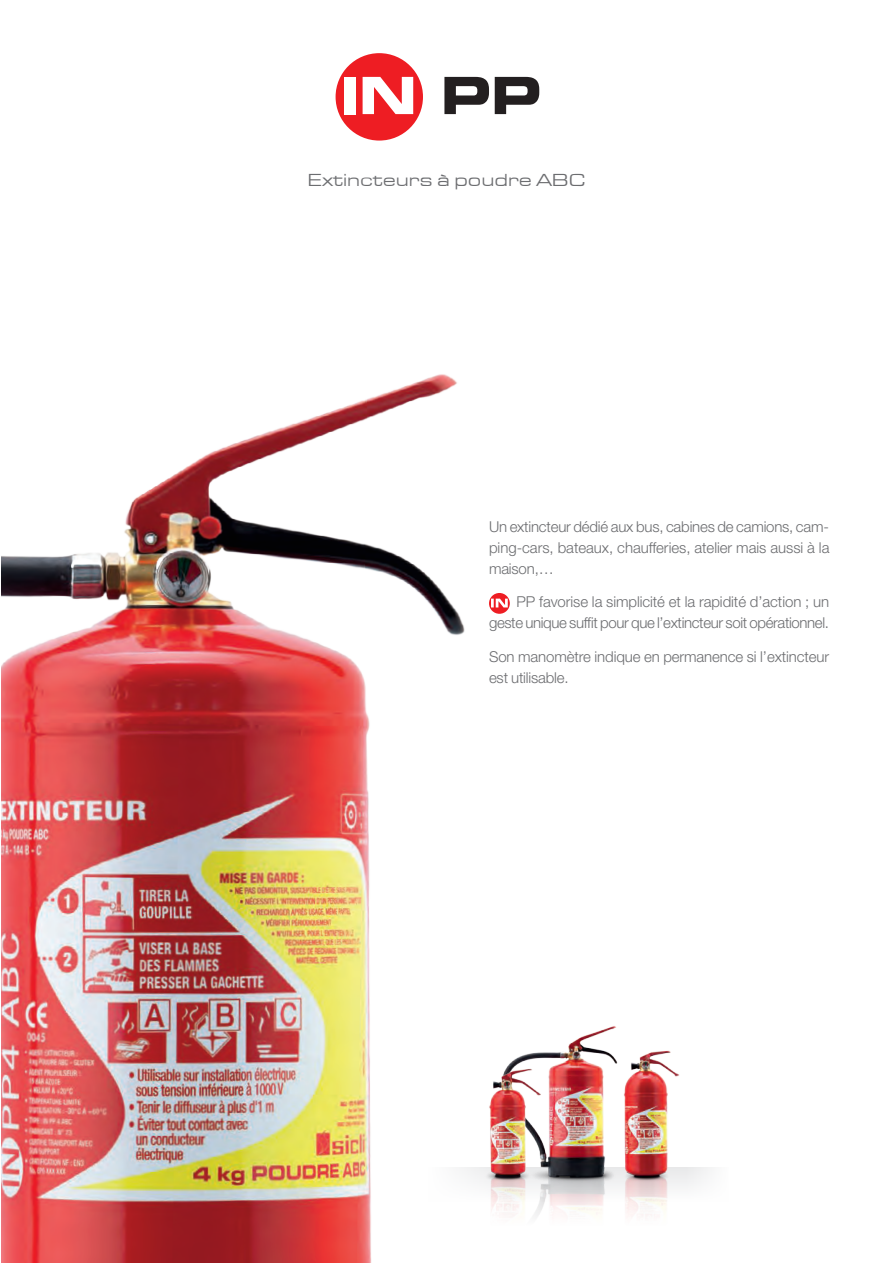
<style>
.page{position:relative;width:893px;height:1263px;background:#fff}
.page>*{position:absolute;margin:0;border:0;box-sizing:border-box;transform-origin:0 0}
.t1{font:51.45px "Eurostile LT Bold Extended Two";color:#fff}
.t2{font:18px "Eurostile Extended";color:#6c6d70}
.t3{font:300 15px/21px "Helvetica Neue LT Std";letter-spacing:-.005em;color:#6c6d70;text-align:justify}
.t4{font:300 15px/21px "Helvetica Neue LT Std";letter-spacing:-.025em;color:#6c6d70;text-align:right}
.s1{color:#231f20}
</style>
<div class="page">
<img style="left:491px;top:1202px;width:53px;height:21px">
<svg style="left:476px;top:1167px;width:236px;height:35px"></svg>
<img style="left:1px;top:374px;width:475px;height:889px">
<img style="left:499px;top:1026px;width:128px;height:168px">
<img style="left:483px;top:1064px;width:61px;height:122px">
<img style="left:615px;top:1049px;width:71px;height:141px">
<svg style="left:489px;top:593px;width:21px;height:21px"></svg>
<svg style="left:491px;top:599px;width:17px;height:8px"></svg>
<div style="left:336px;top:53px;width:87px;height:88px;background:#ee1d23;border-radius:50%"></div>
<h1 class="t1" style="left:339px;top:59px;width:204px">IN <span class="s1">PP</span></h1>
<p class="t2" style="left:307px;top:170px;width:280px">Extincteurs à poudre ABC</p>
<p class="t3" style="left:489px;top:515px;width:342px">Un extincteur dédié aux bus, cabines de camions, cam&shy;ping-cars, bateaux, chaufferies, atelier mais aussi à la maison,…</p>
<p class="t4" style="left:489px;top:591px;width:342px">PP favorise la simplicité et la rapidité d’action ; un geste unique suffit pour que l’extincteur soit opérationnel.</p>
<p class="t3" style="left:489px;top:646px;width:342px">Son manomètre indique en permanence si l’extincteur est utilisable.</p>
</div>
